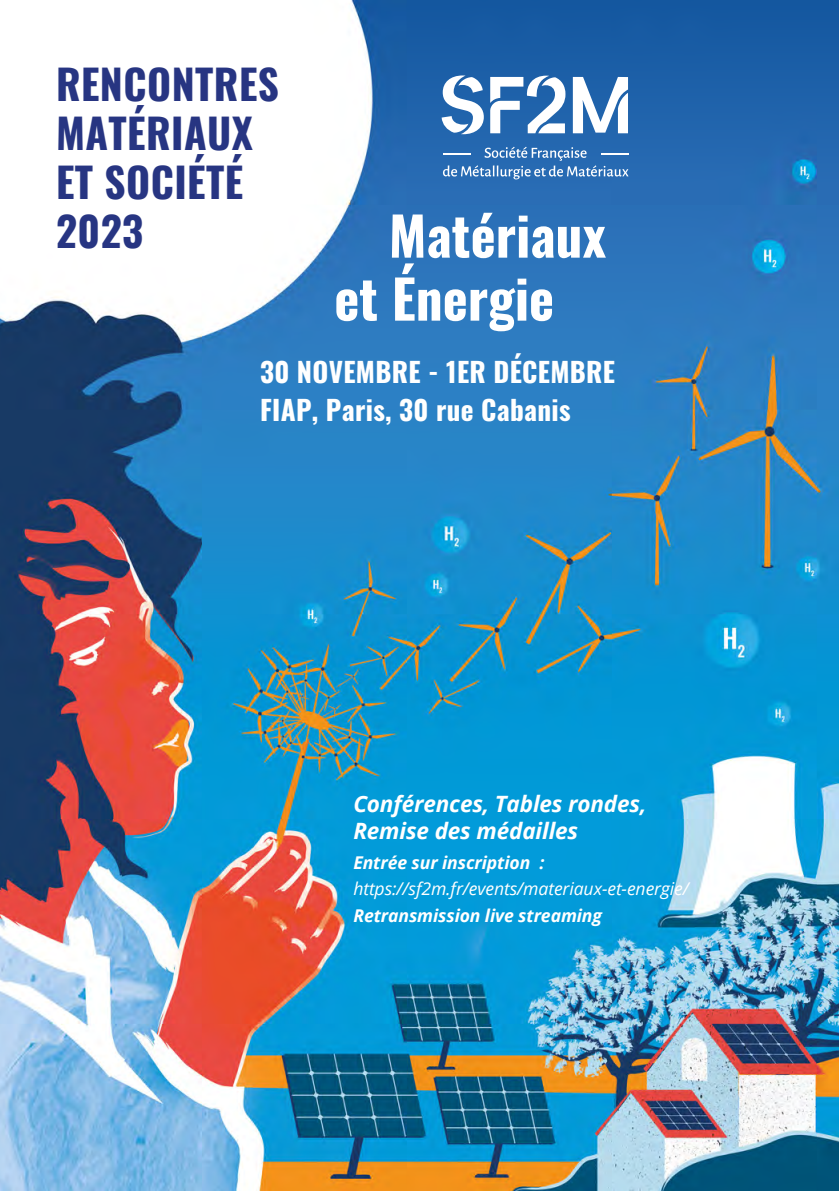
<style>
.page{position:relative;width:839px;height:1191px;background:#fff}
.page>*{position:absolute;margin:0;border:0;box-sizing:border-box;transform-origin:0 0}
.t1{font:700 53.2px "Oswald";color:#fff}
.t2{font:700 41.2px/49.2px "Oswald";letter-spacing:.01em;color:#273582}
.t3{font:700 27.2px "Oswald";letter-spacing:.01em;color:#fff}
.t4{font:italic 700 22.4px "Open Sans";letter-spacing:-.005em;color:#fff}
.t5{font:italic 700 17.6px "Open Sans";letter-spacing:-.005em;color:#fff}
.t6{font:italic 17.6px "Open Sans";letter-spacing:-.005em;color:#fff}
</style>
<div class="page">
<img style="left:0;top:0;width:838px;height:1191px">
<svg style="left:441px;top:75px;width:43px;height:59px"></svg>
<svg style="left:490px;top:76px;width:75px;height:57px"></svg>
<svg style="left:573px;top:77px;width:55px;height:56px"></svg>
<svg style="left:443px;top:147px;width:185px;height:32px;background:#4a82be"></svg>
<hr style="left:442px;top:153px;width:28px;height:2px;background:#fff">
<hr style="left:601px;top:153px;width:28px;height:2px;background:#fff">
<p class="t2" style="left:56px;top:58px;width:224px">RENCONTRES<br>MATÉRIAUX<br>ET SOCIÉTÉ<br>2023</p>
<p class="t1" style="left:389px;top:194px;width:219px">Matériaux</p>
<p class="t1" style="left:334px;top:257px;width:221px">et Énergie</p>
<p class="t3" style="left:260px;top:351px;width:356px">30 NOVEMBRE - 1ER DÉCEMBRE</p>
<p class="t3" style="left:260px;top:388px;width:312px">FIAP, Paris, 30 rue Cabanis</p>
<p class="t4" style="left:353px;top:788px;width:294px">Conférences, Tables rondes,</p>
<p class="t4" style="left:353px;top:815px;width:226px">Remise des médailles</p>
<p class="t5" style="left:353px;top:850px;width:192px">Entrée sur inscription :</p>
<p class="t6" style="left:353px;top:876px;width:337px">https://sf2m.fr/events/materiaux-et-energie/</p>
<p class="t5" style="left:353px;top:903px;width:250px">Retransmission live streaming</p>
</div>
